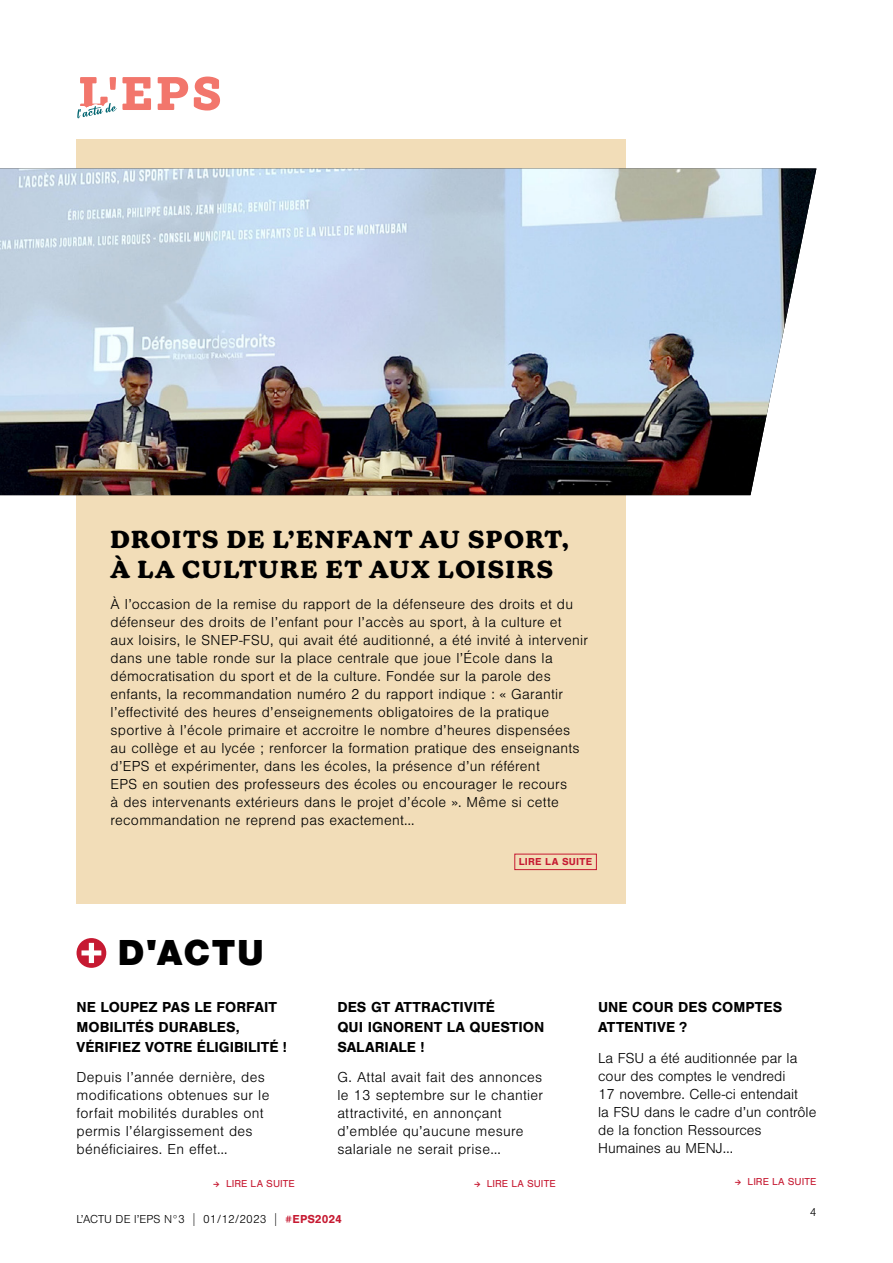
<style>
.page{position:relative;width:893px;height:1263px;background:#fff}
.page>*{position:absolute;margin:0;border:0;box-sizing:border-box;transform-origin:0 0}
.t1{font:900 37.5px "Nimbus San";color:#000}
.t2{font:700 24px/30px "New Kansas";letter-spacing:.065em;color:#000}
.t3{font:300 15px/18px "Nimbus San";letter-spacing:.02em;color:#000}
.t4{font:300 15px/18px "Nimbus San";color:#000}
.t5{font:700 15px/19.5px "Nimbus San";color:#000}
.t6{font:300 12px "Nimbus San";color:#000}
.t7{font:10.5px "Nimbus San";letter-spacing:.005em;color:#c61a32}
.t8{font:700 10.5px "Nimbus San";letter-spacing:.02em;color:#c61a32}
.s1{font-family:"Source Sans Pro";font-weight:600}
.s2{font-family:"Work Sans";font-weight:200;font-size:19.5px}
.s3{font-weight:700;color:#c61a32}
</style>
<div class="page">
<svg style="left:76px;top:76px;width:144px;height:92px"></svg>
<div style="left:77px;top:938px;width:29px;height:30px;background:#c61a32;border-radius:50%"></div>
<svg style="left:81px;top:943px;width:20px;height:20px"></svg>
<div style="left:77px;top:139px;width:549px;height:765px;background:#f2ddb8"></div>
<div style="left:514px;top:854px;width:83px;height:16px;border:1px solid #c61a32"></div>
<img style="left:0;top:168px;width:816px;height:327px">
<h2 class="t2" style="left:111px;top:524px;width:460px">DROITS DE L’ENFANT AU SPORT,<br>À LA CULTURE ET AUX LOISIRS</h2>
<p class="t3" style="left:111px;top:595px;width:479px">À l’occasion de la remise du rapport de la défenseure des droits et du défenseur des droits de l’enfant pour l’accès au sport, à la culture et aux loisirs, le SNEP-FSU, qui avait été auditionné, a été invité à intervenir dans une table ronde sur la place centrale que joue l’École dans la démocratisation du sport et de la culture. Fondée sur la parole des enfants, la recommandation numéro 2 du rapport indique : « Garantir l’effectivité des heures d’enseignements obligatoires de la pratique sportive à l’école primaire et accroitre le nombre d’heures dispensées au collège et au lycée ; renforcer la formation pratique des enseignants d’EPS et expérimenter, dans les écoles, la présence d’un référent<br>EPS en soutien des professeurs des écoles ou encourager le recours<br>à des intervenants extérieurs dans le projet d’école ». Même si cette recommandation ne reprend pas exactement…</p>
<p class="t8" style="left:519px;top:856px;width:75px">LIRE LA SUITE</p>
<h1 class="t1" style="left:118px;top:931px;width:148px">D'ACTU</h1>
<p class="t5" style="left:77px;top:998px;width:212px">NE LOUPEZ PAS LE FORFAIT<br>MOBILITÉS DURABLES,<br>VÉRIFIEZ VOTRE ÉLIGIBILITÉ !</p>
<p class="t3" style="left:77px;top:1069px;width:194px">Depuis l’année dernière, des modifications obtenues sur le forfait mobilités durables ont permis l’élargissement des bénéficiaires. En effet…</p>
<p class="t7" style="left:213px;top:1177px;width:83px"><span class="s1">→</span> LIRE LA SUITE</p>
<p class="t5" style="left:337px;top:998px;width:208px">DES GT ATTRACTIVITÉ<br>QUI IGNORENT LA QUESTION<br>SALARIALE !</p>
<p class="t3" style="left:337px;top:1069px;width:207px">G. Attal avait fait des annonces le 13 septembre sur le chantier attractivité, en annonçant d’emblée qu’aucune mesure salariale ne serait prise…</p>
<p class="t7" style="left:474px;top:1177px;width:83px"><span class="s1">→</span> LIRE LA SUITE</p>
<p class="t6" style="left:77px;top:1212px;width:267px">L’ACTU DE l’EPS N°3 <span class="s2">I</span> 01/12/2023 <span class="s2">I</span> <span class="s3">#EPS2024</span></p>
<p class="t5" style="left:598px;top:998px;width:186px">UNE COUR DES COMPTES<br>ATTENTIVE ?</p>
<p class="t4" style="left:598px;top:1049px;width:220px">La FSU a été auditionnée par la cour des comptes le vendredi<br>17 novembre. Celle-ci entendait<br>la FSU dans le cadre d’un contrôle de la fonction Ressources<br>Humaines au MENJ…</p>
<p class="t7" style="left:735px;top:1176px;width:83px"><span class="s1">→</span> LIRE LA SUITE</p>
<p class="t6" style="left:810px;top:1205px;width:8px">4</p>
</div>
